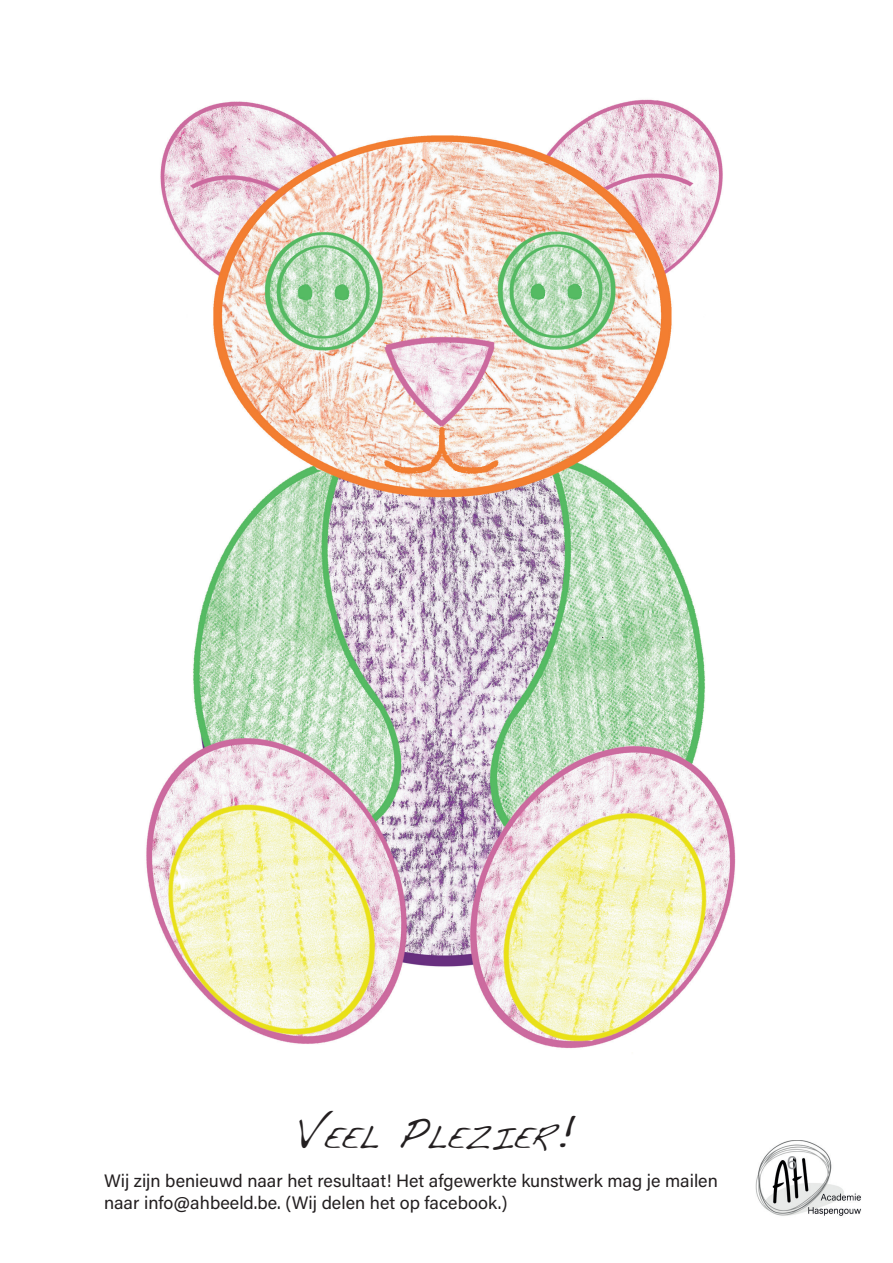
<style>
.page{position:relative;width:893px;height:1263px;background:#fff}
.page>*{position:absolute;margin:0;border:0;box-sizing:border-box;transform-origin:0 0}
.t1{font:31.5px "Handwriting Dakota";color:#231f20}
.t2{font:18px/21.6px "Acumin Pro";color:#231f20}
.t3{font:18px "Arial";color:#939598}
.s1{font-size:45px}
</style>
<div class="page">
<img style="left:756px;top:1140px;width:105px;height:76px">
<img style="left:146px;top:99px;width:590px;height:950px">
<h1 class="t1" style="left:296px;top:1119px;width:282px"><span class="s1">V</span>eel <span class="s1">P</span>lezier<span class="s1">!</span></h1>
<p class="t2" style="left:104px;top:1169px;width:615px">Wij zijn benieuwd naar het resultaat! Het afgewerkte kunstwerk mag je mailen naar info@ahbeeld.be. (Wij delen het op facebook.)</p>
<p class="t3" style="left:787px;top:1151px;width:12px">6</p>
</div>
